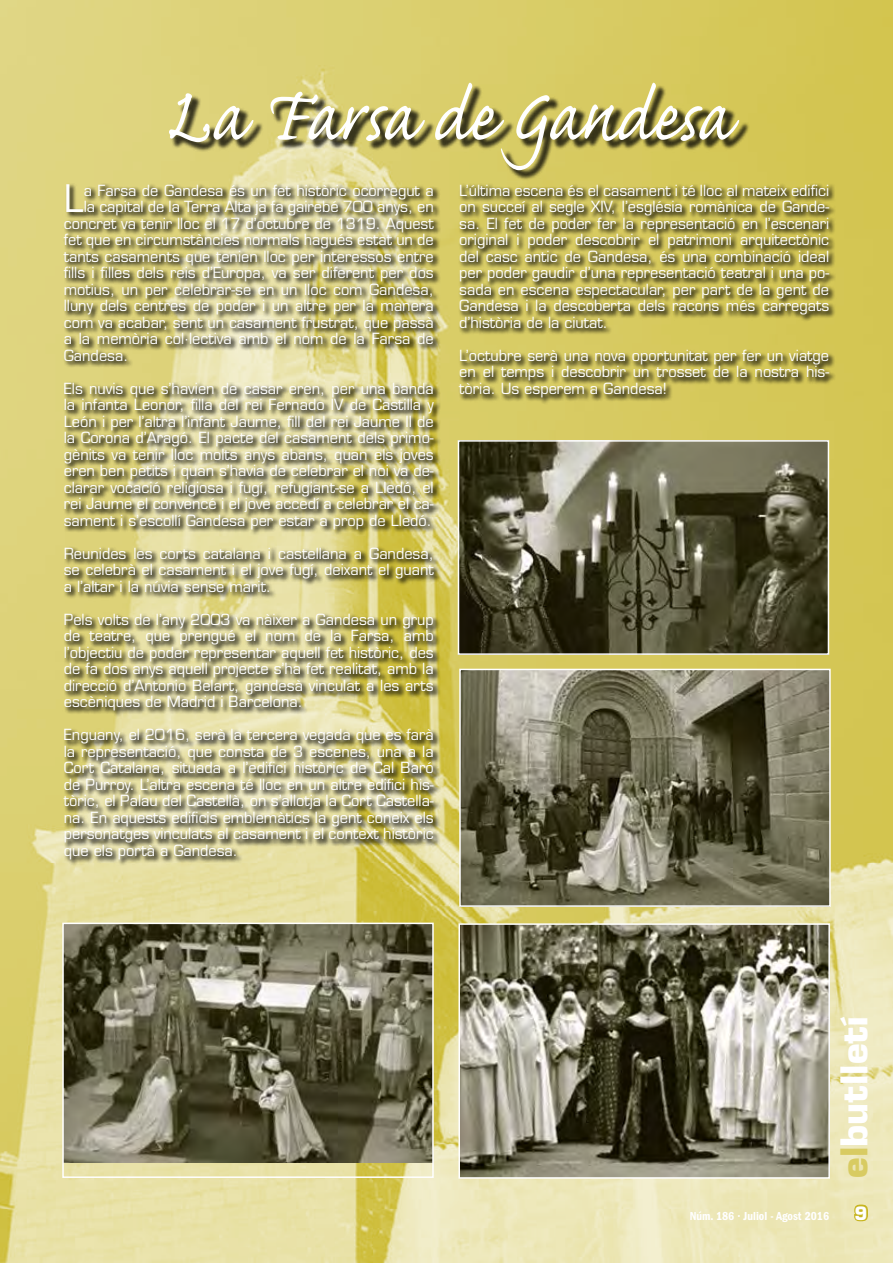
<style>
.page{position:relative;width:893px;height:1263px;background:#fff}
.page>*{position:absolute;margin:0;border:0;box-sizing:border-box;transform-origin:0 0}
.t1{font:93.75px "Caflisch Script MM Sw 406";color:#fff;scale:.91 1}
.t2{font:37.05px "Eurostile";color:#fff}
.t3{font:700 36px "Eurostile";color:#fff}
.t4{font:condensed 18px "Franklin Gothic";color:#fff}
.t5{font:15px/16.5px "Eurostile";color:#fff;text-align:justify}
.t6{font:600 condensed 12px "Franklin Gothic";color:#fff}
.s1{color:#d8cb62}
.s2{font-family:"Eurostile";font-weight:700;font-stretch:normal}
</style>
<div class="page">
<img style="left:0;top:0;width:893px;height:1263px">
<div style="left:170px;top:85px;width:580px;height:95px;background:#000;opacity:.75"></div>
<div style="left:63px;top:183px;width:378px;height:683px;background:#000;opacity:.75"></div>
<div style="left:458px;top:183px;width:379px;height:222px;background:#000;opacity:.75"></div>
<svg style="left:853px;top:1194px;width:16px;height:29px"></svg>
<img style="left:461px;top:926px;width:366px;height:250px">
<div style="left:458px;top:923px;width:372px;height:256px;border:2px solid #fff"></div>
<img style="left:65px;top:925px;width:366px;height:237px">
<div style="left:62px;top:922px;width:372px;height:256px;border:2px solid #fff"></div>
<img style="left:462px;top:672px;width:366px;height:232px">
<div style="left:459px;top:669px;width:372px;height:238px;border:2px solid #fff"></div>
<img style="left:461px;top:443px;width:365px;height:209px">
<div style="left:458px;top:440px;width:371px;height:215px;border:2px solid #fff"></div>
<h1 class="t1" style="left:164px;top:69px;width:623px">La Farsa de Gandesa</h1>
<h2 class="t2" style="left:64px;top:176px;width:22px">L</h2>
<p class="t5" style="left:84px;top:182px;width:351px">a Farsa de Gandesa és un fet històric ocorregut a</p>
<p class="t5" style="left:84px;top:199px;width:351px">la capital de la Terra Alta ja fa gairebé 700 anys, en</p>
<p class="t5" style="left:64px;top:215px;width:371px">concret va tenir lloc el 17 d’octubre de 1319. Aquest</p>
<p class="t5" style="left:64px;top:232px;width:371px">fet que en circumstàncies normals hagués estat un de</p>
<p class="t5" style="left:64px;top:248px;width:371px">tants casaments que tenien lloc per interessos entre</p>
<p class="t5" style="left:64px;top:265px;width:371px">fills i filles dels reis d’Europa, va ser diferent per dos</p>
<p class="t5" style="left:64px;top:281px;width:371px">motius, un per celebrar-se en un lloc com Gandesa,</p>
<p class="t5" style="left:64px;top:298px;width:371px">lluny dels centres de poder i un altre per la manera</p>
<p class="t5" style="left:64px;top:314px;width:371px">com va acabar, sent un casament frustrat, que passà</p>
<p class="t5" style="left:64px;top:331px;width:371px">a la memòria col·lectiva amb el nom de la Farsa de</p>
<p class="t5" style="left:64px;top:347px;width:66px">Gandesa.</p>
<p class="t5" style="left:64px;top:380px;width:371px">Els nuvis que s’havien de casar eren, per una banda la infanta Leonor, filla del rei Fernado IV de Castilla y León i per l’altra l’infant Jaume, fill del rei Jaume II de la Corona d’Aragó. El pacte del casament dels primo&shy;gènits va tenir lloc molts anys abans, quan els joves eren ben petits i quan s’havia de celebrar el noi va de&shy;clarar vocació religiosa i fugí, refugiant-se a Lledó, el rei Jaume el convencé i el jove accedí a celebrar el ca&shy;sament i s’escollí Gandesa per estar a prop de Lledó.</p>
<p class="t5" style="left:64px;top:545px;width:371px">Reunides les corts catalana i castellana a Gandesa, se celebrà el casament i el jove fugí, deixant el guant a l’altar i la núvia sense marit.</p>
<p class="t5" style="left:64px;top:611px;width:371px">Pels volts de l’any 2003 va nàixer a Gandesa un grup de teatre, que prengué el nom de la Farsa, amb l’objectiu de poder representar aquell fet històric, des de fa dos anys aquell projecte s’ha fet realitat, amb la direcció d’Antonio Belart, gandesà vinculat a les arts escèniques de Madrid i Barcelona.</p>
<p class="t5" style="left:64px;top:727px;width:371px">Enguany, el 2016, serà la tercera vegada que es farà la representació, que consta de 3 escenes, una a la Cort Catalana, situada a l’edifici històric de Cal Baró de Purroy. L’altra escena té lloc en un altre edifici his&shy;tòric, el Palau del Castellà, on s’allotja la Cort Castella&shy;na. En aquests edificis emblemàtics la gent coneix els personatges vinculats al casament i el context històric que els portà a Gandesa.</p>
<p class="t5" style="left:459px;top:182px;width:371px">L’última escena és el casament i té lloc al mateix edifici on succeí al segle XIV, l’església romànica de Gande&shy;sa. El fet de poder fer la representació en l’escenari original i poder descobrir el patrimoni arquitectònic del casc antic de Gandesa, és una combinació ideal per poder gaudir d’una representació teatral i una po&shy;sada en escena espectacular, per part de la gent de Gandesa i la descoberta dels racons més carregats d’història de la ciutat.</p>
<p class="t5" style="left:459px;top:347px;width:371px">L’octubre serà una nova oportunitat per fer un viatge en el temps i descobrir un trosset de la nostra his&shy;tòria. Us esperem a Gandesa!</p>
<h3 class="t3" style="left:832px;top:1178px;width:162px;rotate:-90deg"><span class="s1">el</span>butlletí</h3>
<p class="t6" style="left:690px;top:1209px;width:141px">Núm. 186 · Juliol - Agost 2016</p>
<p class="t4" style="left:842px;top:1205px;width:27px">9<span class="s2">9</span></p>
</div>
